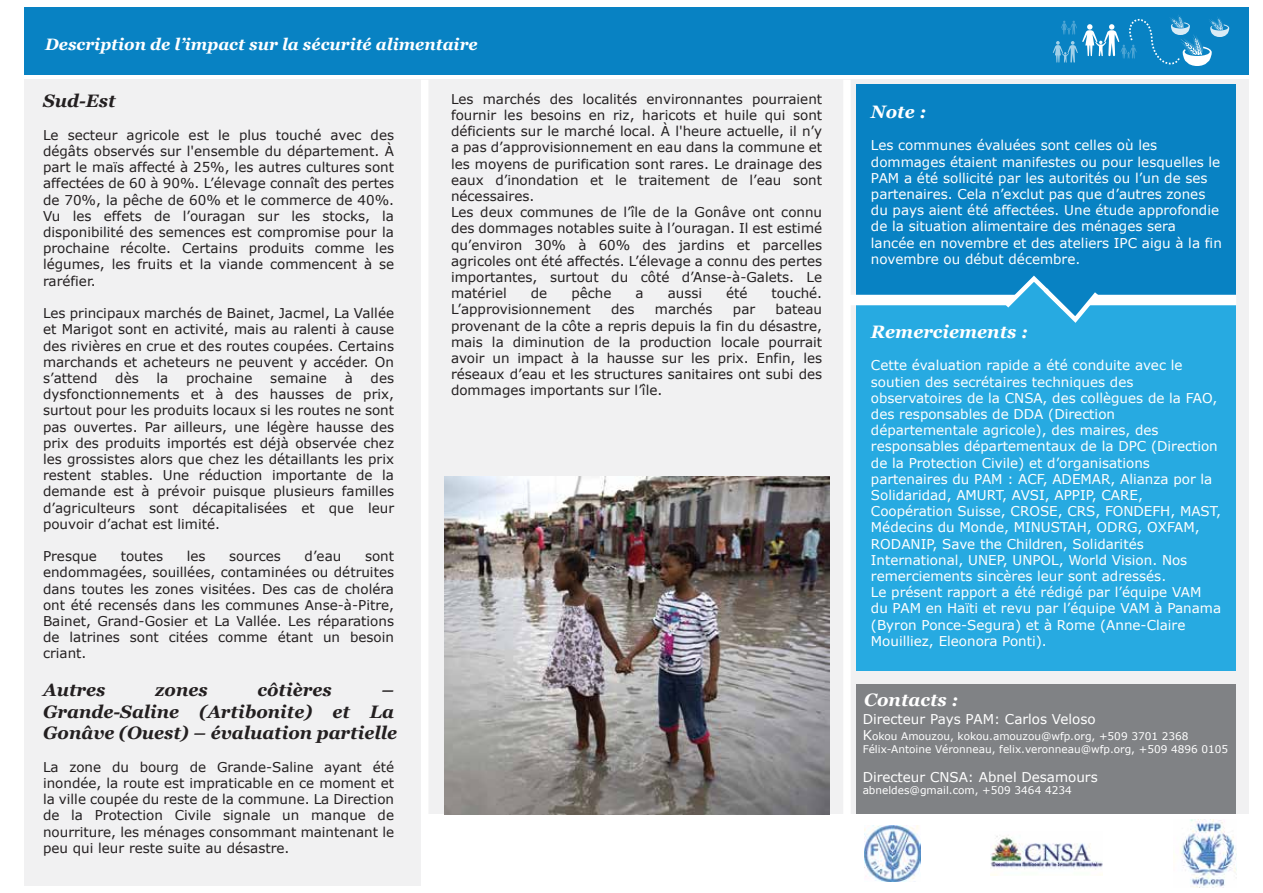
<style>
.page{position:relative;width:1263px;height:893px;background:#fff}
.page>*{position:absolute;margin:0;border:0;box-sizing:border-box;transform-origin:0 0}
.t1{font:italic 700 18px/21.6px "Georgia";color:#231f20}
.t2{font:italic 700 18px "Georgia";color:#fff}
.t3{font:italic 700 16.5px "Georgia";color:#fff}
.t4{font:13.5px/16.2px "Verdana";color:#231f20;text-align:justify}
.t5{font:13.5px/16.2px "Verdana";color:#fff}
.t6{font:10.5px/12.6px "Verdana";color:#fff}
.s1{font-size:13.5px}
</style>
<div class="page">
<div style="left:24px;top:8px;width:1224px;height:67px;background:#0882c3"></div>
<div style="left:24px;top:80px;width:1224px;height:806px;background:#f1f1f2"></div>
<div style="left:421px;top:80px;width:7px;height:806px;background:#fff"></div>
<div style="left:857px;top:85px;width:379px;height:212px;background:#0882c3"></div>
<div style="left:857px;top:685px;width:379px;height:129px;background:#808285"></div>
<div style="left:857px;top:302px;width:379px;height:369px;background:#27aae1"></div>
<div style="left:425px;top:814px;width:838px;height:79px;background:#fff"></div>
<img style="left:990px;top:835px;width:113px;height:40px">
<img style="left:1180px;top:820px;width:56px;height:68px">
<div style="left:843px;top:80px;width:8px;height:806px;background:#fff"></div>
<div style="left:847px;top:295px;width:389px;height:10px;background:#fff"></div>
<svg style="left:1000px;top:275px;width:103px;height:48px"></svg>
<img style="left:444px;top:477px;width:386px;height:337px">
<svg style="left:1053px;top:15px;width:176px;height:51px"></svg>
<img style="left:864px;top:825px;width:57px;height:57px">
<p class="t3" style="left:45px;top:34px;width:434px">Description de l’impact sur la sécurité alimentaire</p>
<h1 class="t1" style="left:43px;top:90px;width:74px">Sud-Est</h1>
<p class="t4" style="left:43px;top:127px;width:353px">Le secteur agricole est le plus touché avec des dégâts observés sur l'ensemble du département. À part le maïs affecté à 25%, les autres cultures sont affectées de 60 à 90%. L’élevage connaît des pertes de 70%, la pêche de 60% et le commerce de 40%.<br>Vu les effets de l’ouragan sur les stocks, la disponibilité des semences est compromise pour la prochaine récolte. Certains produits comme les légumes, les fruits et la viande commencent à se raréfier.</p>
<p class="t4" style="left:43px;top:305px;width:353px">Les principaux marchés de Bainet, Jacmel, La Vallée et Marigot sont en activité, mais au ralenti à cause des rivières en crue et des routes coupées. Certains marchands et acheteurs ne peuvent y accéder. On s’attend</p>
<p class="t4" style="left:115px;top:370px;width:25px">dès</p>
<p class="t4" style="left:157px;top:370px;width:13px">la</p>
<p class="t4" style="left:186px;top:370px;width:68px">prochaine</p>
<p class="t4" style="left:270px;top:370px;width:58px">semaine</p>
<p class="t4" style="left:345px;top:370px;width:10px">à</p>
<p class="t4" style="left:43px;top:370px;width:353px;text-indent:328px">des dysfonctionnements et à des hausses de prix, surtout pour les produits locaux si les routes ne sont pas ouvertes. Par ailleurs, une légère hausse des prix des produits importés est déjà observée chez les grossistes alors que chez les détaillants les prix restent stables. Une réduction importante de la demande est à prévoir puisque plusieurs familles d’agriculteurs sont décapitalisées et que leur pouvoir d’achat est limité.</p>
<p class="t4" style="left:43px;top:548px;width:55px">Presque</p>
<p class="t4" style="left:121px;top:548px;width:44px">toutes</p>
<p class="t4" style="left:187px;top:548px;width:20px">les</p>
<p class="t4" style="left:229px;top:548px;width:53px">sources</p>
<p class="t4" style="left:305px;top:548px;width:38px">d’eau</p>
<p class="t4" style="left:43px;top:548px;width:353px;text-indent:322px">sont endommagées, souillées, contaminées ou détruites dans toutes les zones visitées. Des cas de choléra ont été recensés dans les communes Anse-à-Pitre, Bainet, Grand-Gosier et La Vallée. Les réparations de latrines sont citées comme étant un besoin criant.</p>
<h1 class="t1" style="left:43px;top:679px;width:64px">Autres</h1>
<h1 class="t1" style="left:155px;top:679px;width:54px">zones</h1>
<h1 class="t1" style="left:257px;top:679px;width:76px">côtières</h1>
<h1 class="t1" style="left:43px;top:679px;width:356px;text-indent:338px">–<br>Grande-Saline (Artibonite) et La<br>Gonâve (Ouest) – évaluation partielle</h1>
<p class="t4" style="left:43px;top:759px;width:353px">La zone du bourg de Grande-Saline ayant été inondée, la route est impraticable en ce moment et la ville coupée du reste de la commune. La Direction de la Protection Civile signale un manque de nourriture, les ménages consommant maintenant le peu qui leur reste suite au désastre.</p>
<p class="t4" style="left:451px;top:91px;width:373px;text-align:left">Les marchés des localités environnantes pourraient fournir les besoins en riz, haricots et huile qui sont déficients sur le marché local. À l'heure actuelle, il n’y a pas d’approvisionnement en eau dans la commune et les moyens de purification sont rares. Le drainage des eaux d’inondation et le traitement de l’eau sont nécessaires.<br>Les deux communes de l’île de la Gonâve ont connu des dommages notables suite à l’ouragan. Il est estimé qu’environ 30% à 60% des jardins et parcelles agricoles ont été affectés. L’élevage a connu des pertes importantes, surtout du côté d’Anse-à-Galets. Le matériel</p>
<p class="t4" style="left:531px;top:285px;width:18px">de</p>
<p class="t4" style="left:571px;top:285px;width:42px">pêche</p>
<p class="t4" style="left:635px;top:285px;width:10px">a</p>
<p class="t4" style="left:668px;top:285px;width:36px">aussi</p>
<p class="t4" style="left:726px;top:285px;width:23px">été</p>
<p class="t4" style="left:772px;top:285px;width:52px">touché.</p>
<p class="t4" style="left:451px;top:301px;width:141px">L’approvisionnement</p>
<p class="t4" style="left:611px;top:301px;width:25px">des</p>
<p class="t4" style="left:655px;top:301px;width:59px">marchés</p>
<p class="t4" style="left:733px;top:301px;width:24px">par</p>
<p class="t4" style="left:451px;top:301px;width:373px;text-indent:325px">bateau provenant de la côte a repris depuis la fin du désastre, mais la diminution de la production locale pourrait avoir un impact à la hausse sur les prix. Enfin, les réseaux d’eau et les structures sanitaires ont subi des dommages importants sur l’île.</p>
<h1 class="t2" style="left:871px;top:100px;width:57px">Note :</h1>
<p class="t5" style="left:871px;top:137px;width:352px">Les communes évaluées sont celles où les dommages étaient manifestes ou pour lesquelles le PAM a été sollicité par les autorités ou l’un de ses partenaires. Cela n’exclut pas que d’autres zones du pays aient été affectées. Une étude approfondie de la situation alimentaire des ménages sera lancée en novembre et des ateliers IPC aigu à la fin novembre ou début décembre.</p>
<h1 class="t2" style="left:871px;top:320px;width:158px">Remerciements :</h1>
<p class="t5" style="left:871px;top:357px;width:352px">Cette évaluation rapide a été conduite avec le soutien des secrétaires techniques des observatoires de la CNSA, des collègues de la FAO, des responsables de DDA (Direction départementale agricole), des maires, des responsables départementaux de la DPC (Direction de la Protection Civile) et d’organisations partenaires du PAM : ACF, ADEMAR, Alianza por la Solidaridad, AMURT, AVSI, APPIP, CARE, Coopération Suisse, CROSE, CRS, FONDEFH, MAST, Médecins du Monde, MINUSTAH, ODRG, OXFAM, RODANIP, Save the Children, Solidarités International, UNEP, UNPOL, World Vision. Nos remerciements sincères leur sont adressés.<br>Le présent rapport a été rédigé par l’équipe VAM du PAM en Haïti et revu par l’équipe VAM à Panama (Byron Ponce-Segura) et à Rome (Anne-Claire Mouilliez, Eleonora Ponti).</p>
<h1 class="t2" style="left:864px;top:688px;width:95px">Contacts :</h1>
<p class="t5" style="left:863px;top:711px;width:234px">Directeur Pays PAM: Carlos Veloso</p>
<p class="t6" style="left:863px;top:730px;width:367px"><span class="s1">K</span>okou Amouzou, kokou.amouzou@wfp.org, +509 3701 2368<br>Félix-Antoine Véronneau, felix.veronneau@wfp.org, +509 4896 0105</p>
<p class="t5" style="left:863px;top:769px;width:237px">Directeur CNSA: Abnel Desamours</p>
<p class="t6" style="left:863px;top:784px;width:211px">abneldes@gmail.com, +509 3464 4234</p>
</div>
